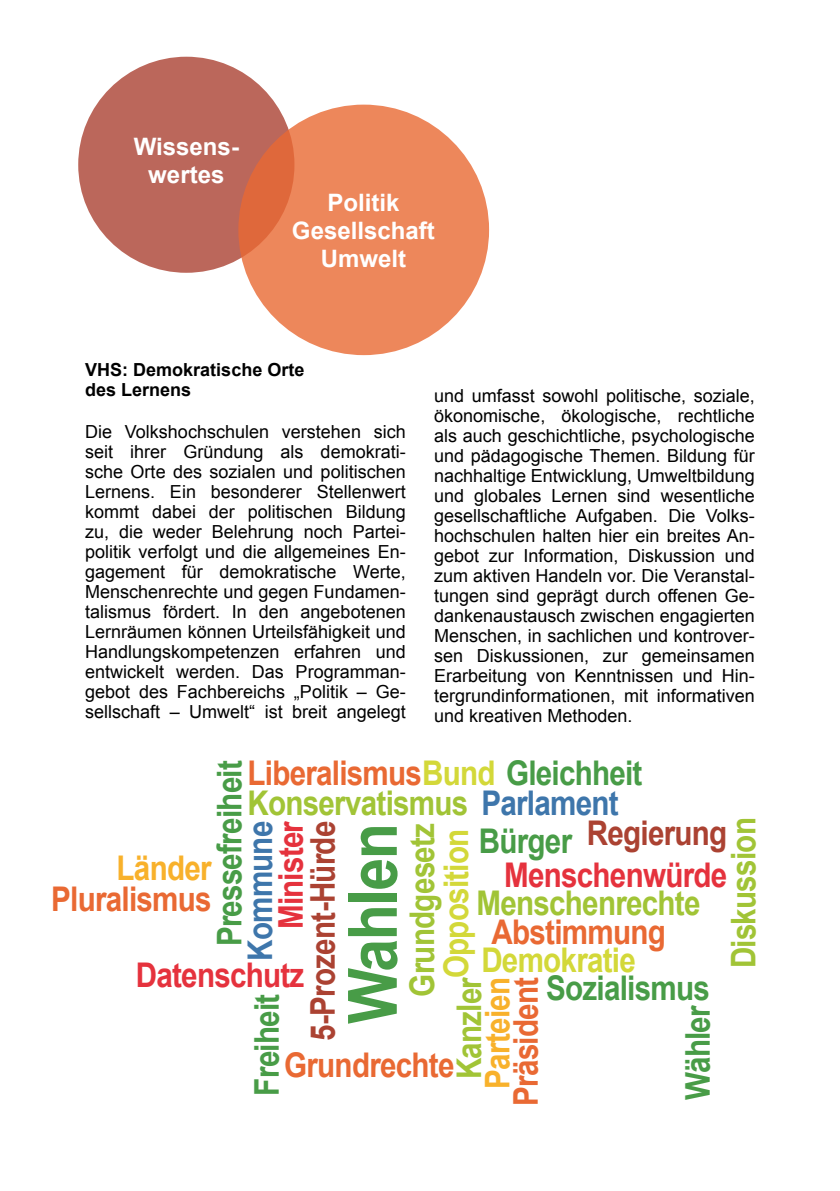
<style>
.page{position:relative;width:840px;height:1191px;background:#fff}
.page>*{position:absolute;margin:0;border:0;box-sizing:border-box;transform-origin:0 0}
.t1{font:700 68px "Arial";letter-spacing:-.025em;color:#489c47;scale:.87 1}
.t2{font:700 34px/30px "Arial";letter-spacing:-.025em;color:#a1c436;scale:.87 1}
.t3{font:700 34px "Arial";letter-spacing:-.025em;color:#e96933;scale:.87 1}
.t4{font:700 34px "Arial";letter-spacing:-.025em;color:#489c47;scale:.87 1}
.t5{font:700 34px "Arial";letter-spacing:-.025em;color:#e5323d;scale:.87 1}
.t6{font:700 34px "Arial";letter-spacing:-.025em;color:#d3d839;scale:.87 1}
.t7{font:700 34px "Arial";letter-spacing:-.025em;color:#ab4232;scale:.87 1}
.t8{font:700 34px "Arial";letter-spacing:-.025em;color:#f8b12b;scale:.87 1}
.t9{font:700 34px "Arial";letter-spacing:-.025em;color:#3e76ab;scale:.87 1}
.t10{font:700 24px/28px "Arial";color:#fff;text-align:center}
.t11{font:18px/20px "Arial";color:#000;text-align:justify}
.t12{font:700 18px/20px "Arial";color:#000}
.s1{color:#d3d839}
.s2{color:#489c47}
.s3{color:#3e76ab}
.s4{color:#ab4232}
</style>
<div class="page">
<div style="left:78px;top:57px;width:216px;height:216px;background:#bb675b;border-radius:50%"></div>
<svg style="left:238px;top:105px;width:251px;height:250px;background:#eb8458"></svg>
<h3 class="t10" style="left:134px;top:133px;width:107px">Wissens&shy;wertes</h3>
<h3 class="t10" style="left:292px;top:188px;width:144px">Politik<br>Gesellschaft<br>Umwelt</h3>
<p class="t12" style="left:85px;top:360px;width:221px">VHS: Demokratische Orte des Lernens</p>
<p class="t11" style="left:85px;top:421px;width:322px">Die Volkshochschulen verstehen sich seit ihrer Gründung als demokrati&shy;sche Orte des sozialen und politischen Lernens. Ein besonderer Stellenwert kommt dabei der politischen Bildung zu, die weder Belehrung noch Partei&shy;politik verfolgt und die allgemeines En&shy;gagement für demokratische Werte, Menschenrechte und gegen Fundamen&shy;talismus fördert. In den angebotenen Lernräumen können Urteilsfähigkeit und Handlungskompetenzen erfahren und entwickelt werden. Das Programman&shy;gebot des Fachbereichs „Politik – Ge&shy;sellschaft – Umwelt“ ist breit angelegt</p>
<p class="t11" style="left:434px;top:385px;width:322px">und umfasst sowohl politische, soziale, ökonomische, ökologische, rechtliche als auch geschichtliche, psychologische und pädagogische Themen. Bildung für nachhaltige Entwicklung, Umweltbildung und globales Lernen sind wesentliche gesellschaftliche Aufgaben. Die Volks&shy;hochschulen halten hier ein breites An&shy;gebot zur Information, Diskussion und zum aktiven Handeln vor. Die Veranstal&shy;tungen sind geprägt durch offenen Ge&shy;dankenaustausch zwischen engagierten Menschen, in sachlichen und kontrover&shy;sen Diskussionen, zur gemeinsamen Erarbeitung von Kenntnissen und Hin&shy;tergrundinformationen, mit informativen und kreativen Methoden.</p>
<h2 class="t3" style="left:247px;top:749px;width:455px">Liberalismus<span class="s1">Bund</span> <span class="s2">Gleichheit</span></h2>
<h2 class="t4" style="left:205px;top:946px;width:215px;rotate:-90deg">Pressefreiheit</h2>
<h2 class="t2" style="left:478px;top:788px;width:287px;text-indent:-231px">Konservatismus <span class="s3">Parlament<br></span><span class="s2">Bürger</span> <span class="s4">Regierung</span></h2>
<h2 class="t5" style="left:504px;top:851px;width:258px">Menschenwürde</h2>
<h2 class="t2" style="left:728px;top:968px;width:175px;rotate:-90deg">Diskussion</h2>
<h2 class="t5" style="left:267px;top:929px;width:126px;rotate:-90deg">Minister</h2>
<h2 class="t9" style="left:236px;top:961px;width:163px;rotate:-90deg">Kommune</h2>
<h2 class="t7" style="left:299px;top:1040px;width:254px;rotate:-90deg">5-Prozent-Hürde</h2>
<h1 class="t1" style="left:325px;top:1024px;width:232px;rotate:-90deg">Wahlen</h1>
<h2 class="t2" style="left:407px;top:996px;width:201px;rotate:-90deg">Grundgesetz</h2>
<h2 class="t6" style="left:432px;top:978px;width:173px;rotate:-90deg">Opposition</h2>
<h2 class="t8" style="left:117px;top:844px;width:111px">Länder</h2>
<h2 class="t3" style="left:51px;top:875px;width:186px">Pluralismus</h2>
<h2 class="t2" style="left:476px;top:889px;width:259px">Menschenrechte</h2>
<h2 class="t3" style="left:491px;top:908px;width:202px">Abstimmung</h2>
<h2 class="t6" style="left:481px;top:936px;width:179px">Demokratie</h2>
<h2 class="t5" style="left:136px;top:951px;width:195px">Datenschutz</h2>
<h2 class="t4" style="left:546px;top:963px;width:190px">Sozialismus</h2>
<h2 class="t4" style="left:673px;top:1100px;width:111px;rotate:-90deg">Wähler</h2>
<h2 class="t2" style="left:454px;top:1079px;width:120px;rotate:-90deg">Kanzler</h2>
<h2 class="t8" style="left:473px;top:1088px;width:130px;rotate:-90deg">Parteien</h2>
<h2 class="t3" style="left:501px;top:1106px;width:150px;rotate:-90deg">Präsident</h2>
<h2 class="t4" style="left:243px;top:1095px;width:118px;rotate:-90deg">Freiheit</h2>
<h2 class="t3" style="left:284px;top:1040px;width:197px">Grundrechte</h2>
</div>
